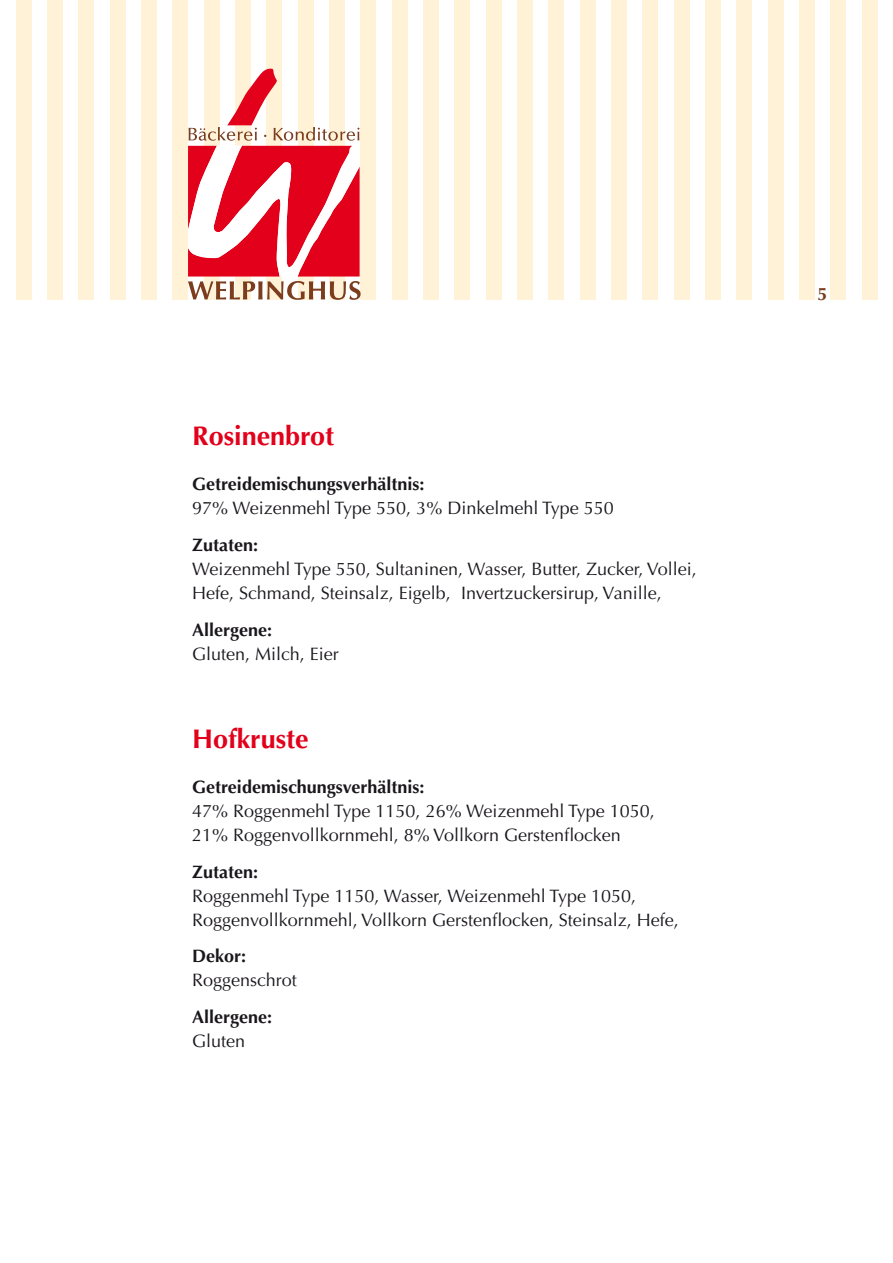
<style>
.page{position:relative;width:893px;height:1263px;background:#fff}
.page>*{position:absolute;margin:0;border:0;box-sizing:border-box;transform-origin:0 0}
.t1{font:700 27px "Optima";color:#e2001a}
.t2{font:18px/24px "Optima";color:#1a171c}
.t3{font:700 18px "Optima";color:#1a171c}
.t4{font:700 18px "Optima";color:#7b3d1e}
</style>
<div class="page">
<div style="left:16px;top:0;width:15px;height:300px;background:#fff2d7"></div>
<div style="left:47px;top:0;width:16px;height:300px;background:#fff2d7"></div>
<div style="left:78px;top:0;width:16px;height:300px;background:#fff2d7"></div>
<div style="left:110px;top:0;width:15px;height:300px;background:#fff2d7"></div>
<div style="left:141px;top:0;width:16px;height:300px;background:#fff2d7"></div>
<div style="left:172px;top:0;width:16px;height:300px;background:#fff2d7"></div>
<div style="left:204px;top:0;width:15px;height:300px;background:#fff2d7"></div>
<div style="left:235px;top:0;width:16px;height:300px;background:#fff2d7"></div>
<div style="left:266px;top:0;width:16px;height:300px;background:#fff2d7"></div>
<div style="left:298px;top:0;width:15px;height:300px;background:#fff2d7"></div>
<div style="left:329px;top:0;width:16px;height:300px;background:#fff2d7"></div>
<div style="left:360px;top:0;width:16px;height:300px;background:#fff2d7"></div>
<div style="left:392px;top:0;width:15px;height:300px;background:#fff2d7"></div>
<div style="left:423px;top:0;width:16px;height:300px;background:#fff2d7"></div>
<div style="left:454px;top:0;width:16px;height:300px;background:#fff2d7"></div>
<div style="left:486px;top:0;width:15px;height:300px;background:#fff2d7"></div>
<div style="left:517px;top:0;width:16px;height:300px;background:#fff2d7"></div>
<div style="left:548px;top:0;width:16px;height:300px;background:#fff2d7"></div>
<div style="left:580px;top:0;width:15px;height:300px;background:#fff2d7"></div>
<div style="left:611px;top:0;width:16px;height:300px;background:#fff2d7"></div>
<div style="left:642px;top:0;width:16px;height:300px;background:#fff2d7"></div>
<div style="left:674px;top:0;width:15px;height:300px;background:#fff2d7"></div>
<div style="left:705px;top:0;width:16px;height:300px;background:#fff2d7"></div>
<div style="left:736px;top:0;width:16px;height:300px;background:#fff2d7"></div>
<div style="left:768px;top:0;width:15px;height:300px;background:#fff2d7"></div>
<div style="left:799px;top:0;width:16px;height:300px;background:#fff2d7"></div>
<div style="left:830px;top:0;width:16px;height:300px;background:#fff2d7"></div>
<div style="left:862px;top:0;width:15px;height:300px;background:#fff2d7"></div>
<svg style="left:188px;top:68px;width:173px;height:232px"></svg>
<h1 class="t1" style="left:192px;top:420px;width:144px">Rosinenbrot</h1>
<p class="t3" style="left:192px;top:474px;width:234px">Getreidemischungsverhältnis:</p>
<p class="t2" style="left:192px;top:496px;width:423px">97% Weizenmehl Type 550, 3% Dinkelmehl Type 550</p>
<p class="t3" style="left:192px;top:534px;width:68px">Zutaten:</p>
<p class="t2" style="left:192px;top:557px;width:506px">Weizenmehl Type 550, Sultaninen, Wasser, Butter, Zucker, Vollei,<br>Hefe, Schmand, Steinsalz, Eigelb, Invertzuckersirup, Vanille,</p>
<p class="t3" style="left:192px;top:619px;width:82px">Allergene:</p>
<p class="t2" style="left:192px;top:642px;width:148px">Gluten, Milch, Eier</p>
<h1 class="t1" style="left:192px;top:723px;width:118px">Hofkruste</h1>
<p class="t3" style="left:192px;top:776px;width:234px">Getreidemischungsverhältnis:</p>
<p class="t2" style="left:192px;top:799px;width:464px">47% Roggenmehl Type 1150, 26% Weizenmehl Type 1050,<br>21% Roggenvollkornmehl, 8% Vollkorn Gerstenflocken</p>
<p class="t3" style="left:192px;top:861px;width:68px">Zutaten:</p>
<p class="t2" style="left:192px;top:884px;width:488px">Roggenmehl Type 1150, Wasser, Weizenmehl Type 1050,<br>Roggenvollkornmehl, Vollkorn Gerstenflocken, Steinsalz, Hefe,</p>
<p class="t3" style="left:192px;top:946px;width:56px">Dekor:</p>
<p class="t2" style="left:192px;top:968px;width:106px">Roggenschrot</p>
<p class="t3" style="left:192px;top:1006px;width:82px">Allergene:</p>
<p class="t2" style="left:192px;top:1029px;width:55px">Gluten</p>
<p class="t4" style="left:817px;top:283px;width:12px">5</p>
</div>
